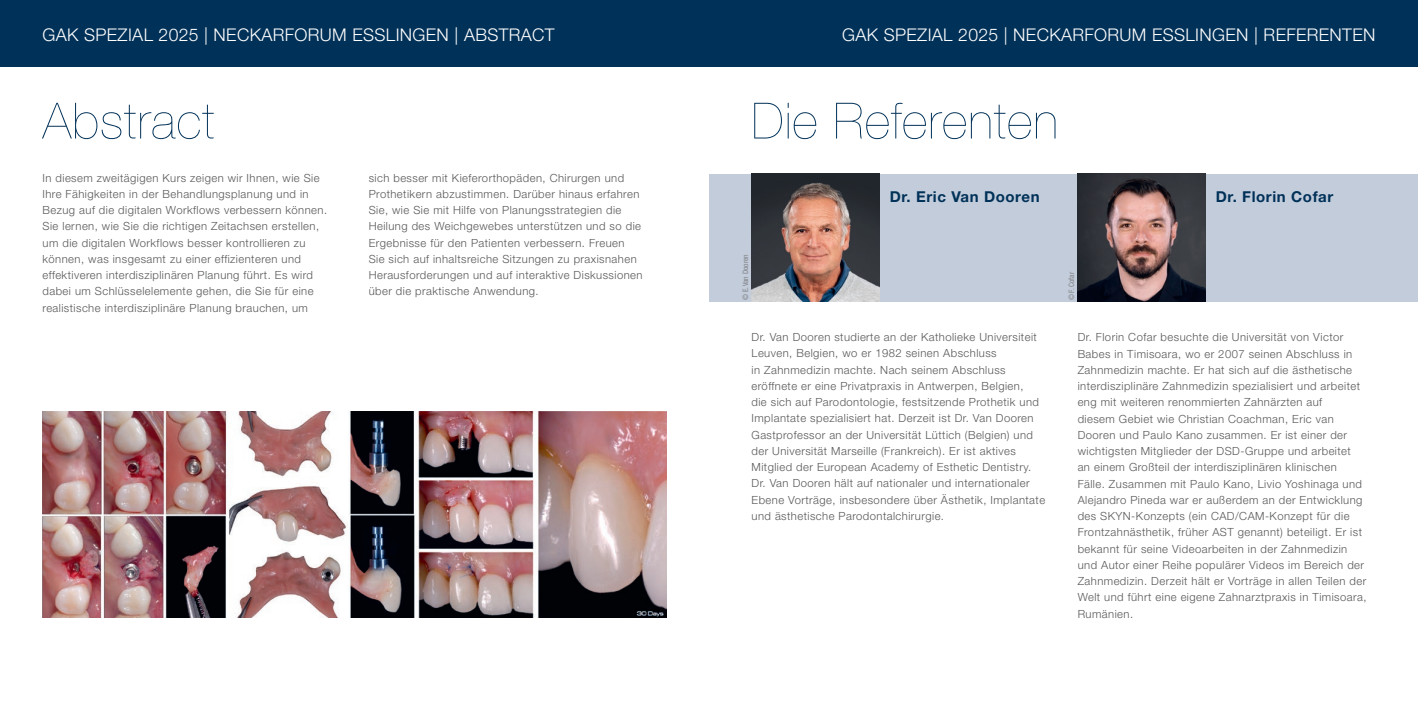
<style>
.page{position:relative;width:1418px;height:709px;background:#fff}
.page>*{position:absolute;margin:0;border:0;box-sizing:border-box;transform-origin:0 0}
.t1{font:200 50px "Helvetica Neue LT Std";letter-spacing:.02em;color:#003158}
.t2{font:300 17.5px "Helvetica Neue LT Std";letter-spacing:.02em;color:#fff}
.t3{font:700 15px "Helvetica Neue LT Std";letter-spacing:.04em;color:#003158}
.t4{font:300 11.25px/16.2px "Helvetica Neue LT Std";letter-spacing:.04em;color:#57585a}
.t5{font:condensed 7.5px "Helvetica Neue LT Std";color:#808285}
</style>
<div class="page">
<div style="left:709px;top:0;width:708px;height:67px;background:#003158"></div>
<div style="left:0;top:0;width:709px;height:67px;background:#003158"></div>
<div style="left:709px;top:174px;width:708px;height:127px;background:#c3ccdb"></div>
<img style="left:43px;top:411px;width:623px;height:206px">
<img style="left:1077px;top:174px;width:128px;height:127px">
<img style="left:751px;top:174px;width:128px;height:127px">
<h2 class="t2" style="left:43px;top:24px;width:513px">GAK SPEZIAL 2025 | NECKARFORUM ESSLINGEN | ABSTRACT</h2>
<h2 class="t2" style="left:842px;top:24px;width:535px">GAK SPEZIAL 2025 | NECKARFORUM ESSLINGEN | REFERENTEN</h2>
<h1 class="t1" style="left:43px;top:92px;width:173px">Abstract</h1>
<h1 class="t1" style="left:751px;top:92px;width:308px">Die Referenten</h1>
<p class="t4" style="left:43px;top:169px;width:286px">In diesem zweitägigen Kurs zeigen wir Ihnen, wie Sie Ihre Fähigkeiten in der Behandlungsplanung und in Bezug auf die digitalen Workflows verbessern können.<br>Sie lernen, wie Sie die richtigen Zeitachsen erstellen, um die digitalen Workflows besser kontrollieren zu können, was insgesamt zu einer effizienteren und effektiveren interdisziplinären Planung führt. Es wird dabei um Schlüsselelemente gehen, die Sie für eine realistische interdisziplinäre Planung brauchen, um</p>
<p class="t4" style="left:369px;top:169px;width:275px">sich besser mit Kieferorthopäden, Chirurgen und Prothetikern abzustimmen. Darüber hinaus erfahren Sie, wie Sie mit Hilfe von Planungsstrategien die Heilung des Weichgewebes unterstützen und so die Ergebnisse für den Patienten verbessern. Freuen Sie sich auf inhaltsreiche Sitzungen zu praxisnahen Herausforderungen und auf interaktive Diskussionen über die praktische Anwendung.</p>
<p class="t5" style="left:741px;top:299px;width:47px;rotate:-90deg">© E. Van Dooren</p>
<h3 class="t3" style="left:889px;top:187px;width:151px">Dr. Eric Van Dooren</h3>
<h3 class="t3" style="left:1215px;top:187px;width:119px">Dr. Florin Cofar</h3>
<p class="t5" style="left:1067px;top:299px;width:29px;rotate:-90deg">©F. Cofar</p>
<p class="t4" style="left:751px;top:329px;width:295px">Dr. Van Dooren studierte an der Katholieke Universiteit Leuven, Belgien, wo er 1982 seinen Abschluss<br>in Zahnmedizin machte. Nach seinem Abschluss eröffnete er eine Privatpraxis in Antwerpen, Belgien,<br>die sich auf Parodontologie, festsitzende Prothetik und Implantate spezialisiert hat. Derzeit ist Dr. Van Dooren Gastprofessor an der Universität Lüttich (Belgien) und der Universität Marseille (Frankreich). Er ist aktives Mitglied der European Academy of Esthetic Dentistry.<br>Dr. Van Dooren hält auf nationaler und internationaler Ebene Vorträge, insbesondere über Ästhetik, Implantate und ästhetische Parodontalchirurgie.</p>
<p class="t4" style="left:1077px;top:329px;width:290px">Dr. Florin Cofar besuchte die Universität von Victor Babes in Timisoara, wo er 2007 seinen Abschluss in Zahnmedizin machte. Er hat sich auf die ästhetische interdisziplinäre Zahnmedizin spezialisiert und arbeitet eng mit weiteren renommierten Zahnärzten auf<br>diesem Gebiet wie Christian Coachman, Eric van Dooren und Paulo Kano zusammen. Er ist einer der wichtigsten Mitglieder der DSD-Gruppe und arbeitet<br>an einem Großteil der interdisziplinären klinischen Fälle. Zusammen mit Paulo Kano, Livio Yoshinaga und Alejandro Pineda war er außerdem an der Entwicklung des SKYN-Konzepts (ein CAD/CAM-Konzept für die Frontzahnästhetik, früher AST genannt) beteiligt. Er ist bekannt für seine Videoarbeiten in der Zahnmedizin und Autor einer Reihe populärer Videos im Bereich der Zahnmedizin. Derzeit hält er Vorträge in allen Teilen der Welt und führt eine eigene Zahnarztpraxis in Timisoara, Rumänien.</p>
</div>
